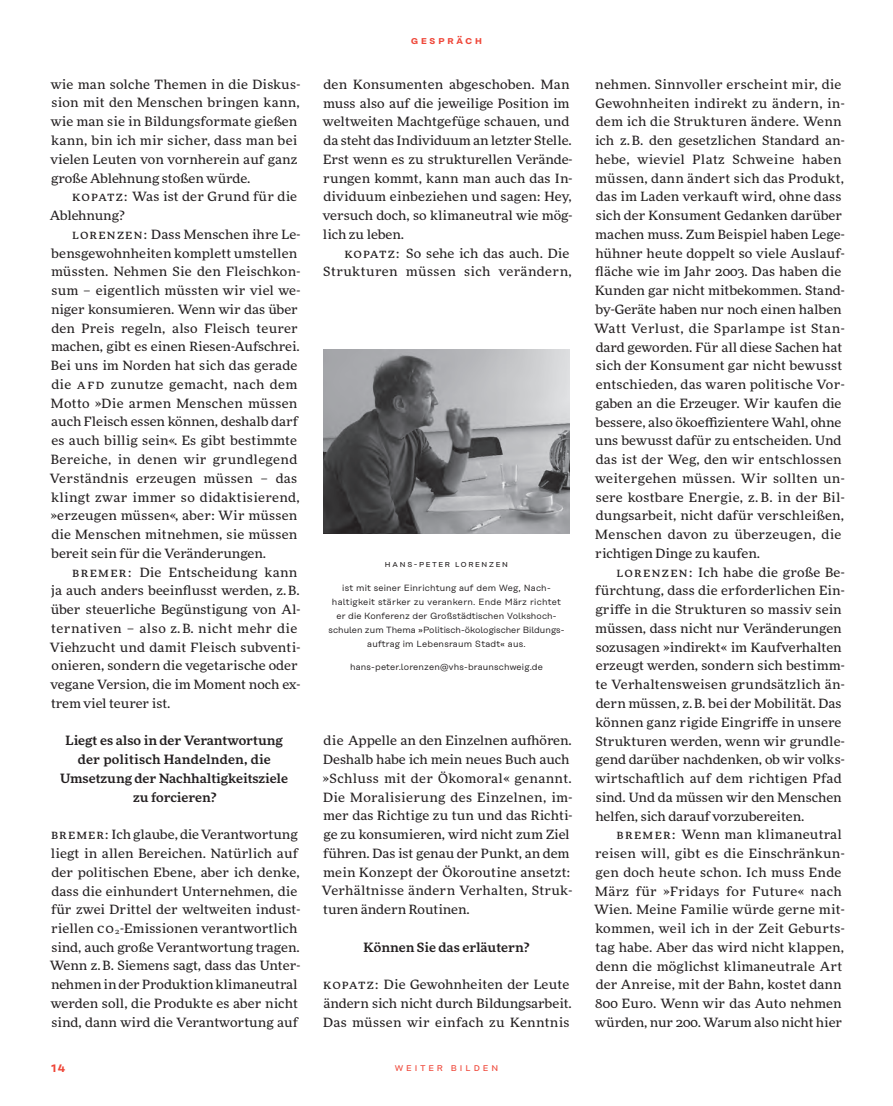
<style>
.page{position:relative;width:893px;height:1106px;background:#fff}
.page>*{position:absolute;margin:0;border:0;box-sizing:border-box;transform-origin:0 0}
.t1{font:600 13.5px "Rational Text";color:#ef4739}
.t2{font:expanded 12.75px/18.8px "More Pro";letter-spacing:.015em;color:#231f20}
.t3{font:500 expanded 12.75px/18.8px "More Pro";color:#231f20;text-align:center}
.t4{font:expanded 12.75px/18.8px "More Pro";letter-spacing:.035em;color:#231f20;text-align:right}
.t5{font:10.5px "Rational Text";letter-spacing:.22em;color:#ef4739}
.t6{font:600 10.5px "Rational Text";letter-spacing:.22em;color:#ef4739}
.t7{font:9px/14.1px "Rational Text";letter-spacing:.02em;color:#231f20;text-align:center}
.t8{font:9px "Rational Text";letter-spacing:.13em;color:#231f20}
</style>
<div class="page">
<img style="left:323px;top:350px;width:247px;height:183px">
<p class="t2" style="left:51px;top:74px;width:251px">wie man solche Themen in die Diskus&shy;sion mit den Menschen bringen kann, wie man sie in Bildungsformate gießen kann, bin ich mir sicher, dass man bei vielen Leuten von vornherein auf ganz große Ablehnung stoßen würde.</p>
<p class="t2" style="left:50px;top:187px;width:249px;text-indent:22px">Kopatz: Was ist der Grund für die<br>Ablehnung?</p>
<p class="t2" style="left:50px;top:224px;width:252px;text-indent:22px">Lo ren zen : Dass Menschen ihre Le&shy;bensgewohnheiten komplett umstellen müssten. Nehmen Sie den Fleischkon&shy;sum – eigentlich müssten wir viel we&shy;niger konsumieren. Wenn wir das über den Preis regeln, also Fleisch teurer machen, gibt es einen Riesen-Aufschrei.<br>Bei uns im Norden hat sich das gerade die AfD zunutze gemacht, nach dem Motto »Die armen Menschen müssen auch Fleisch essen können, deshalb darf es auch billig sein«. Es gibt bestimmte Bereiche, in denen wir grundlegend Verständnis erzeugen müssen – das klingt zwar immer so didaktisierend, »erzeugen müssen«, aber: Wir müssen die Menschen mitnehmen, sie müssen bereit sein für die Veränderungen.</p>
<p class="t2" style="left:50px;top:562px;width:252px;text-indent:22px">Bre me r: Die Entscheidung kann ja auch anders beeinflusst werden, z.B. über steuerliche Begünstigung von Al&shy;ternativen – also z.B. nicht mehr die Viehzucht und damit Fleisch subventi&shy;onieren, sondern die vegetarische oder vegane Version, die im Moment noch ex&shy;trem viel teurer ist.</p>
<p class="t3" style="left:60px;top:730px;width:230px">Liegt es also in der Verantwortung der politisch Handelnden, die<br>Umsetzung der Nachhaltigkeitsziele zu forcieren?</p>
<p class="t2" style="left:50px;top:824px;width:252px">Bre me r: Ich glaube, die Verantwortung liegt in allen Bereichen. Natürlich auf der politischen Ebene, aber ich denke, dass die einhundert Unternehmen, die für zwei Drittel der weltweiten indust&shy;riellen CO<sub>2</sub>-Emissionen verantwortlich sind, auch große Verantwortung tragen.<br>Wenn z.B. Siemens sagt, dass das Unter&shy;nehmen in der Produktion klimaneutral werden soll, die Produkte es aber nicht sind, dann wird die Verantwortung auf</p>
<p class="t6" style="left:411px;top:34px;width:73px">g espräch</p>
<p class="t2" style="left:323px;top:74px;width:251px">den Konsumenten abgeschoben. Man muss also auf die jeweilige Position im weltweiten Machtgefüge schauen, und da steht das Individuum an letzter Stelle.<br>Erst wenn es zu strukturellen Verände&shy;rungen kommt, kann man auch das In&shy;dividuum einbeziehen und sagen: Hey, versuch doch, so klimaneutral wie mög&shy;lich zu leben.</p>
<p class="t4" style="left:323px;top:243px;width:250px">Kopatz: So sehe ich das auch. Die<br>Strukturen müssen sich verändern,</p>
<p class="t8" style="left:385px;top:559px;width:123px">Hans-Peter Lorenzen</p>
<p class="t7" style="left:329px;top:580px;width:237px">ist mit seiner Einrichtung auf dem Weg, Nach&shy;haltigkeit stärker zu verankern. Ende März richtet er die Konferenz der Großstädtischen Volkshoch&shy;schulen zum Thema »Politisch-ökologischer Bildungs&shy;auftrag im Lebensraum Stadt« aus.</p>
<p class="t7" style="left:350px;top:660px;width:194px">hans-peter.lorenzen@vhs-braunschweig.de</p>
<p class="t2" style="left:322px;top:730px;width:252px">die Appelle an den Einzelnen aufhören.<br>Deshalb habe ich mein neues Buch auch »Schluss mit der Ökomoral« genannt.<br>Die Moralisierung des Einzelnen, im&shy;mer das Richtige zu tun und das Richti&shy;ge zu konsumieren, wird nicht zum Ziel führen. Das ist genau der Punkt, an dem mein Konzept der Ökoroutine ansetzt:<br>Verhältnisse ändern Verhalten, Struk&shy;turen ändern Routinen.</p>
<p class="t3" style="left:364px;top:936px;width:168px">Können Sie das erläutern?</p>
<p class="t2" style="left:323px;top:974px;width:250px">Kopatz: Die Gewohnheiten der Leute ändern sich nicht durch Bildungsarbeit.<br>Das müssen wir einfach zu Kenntnis</p>
<p class="t1" style="left:51px;top:1059px;width:16px">14</p>
<p class="t5" style="left:394px;top:1060px;width:103px">weiter bilden</p>
<p class="t2" style="left:594px;top:74px;width:252px">nehmen. Sinnvoller erscheint mir, die Gewohnheiten indirekt zu ändern, in&shy;dem ich die Strukturen ändere. Wenn ich z.B. den gesetzlichen Standard an&shy;hebe, wieviel Platz Schweine haben müssen, dann ändert sich das Produkt, das im Laden verkauft wird, ohne dass sich der Konsument Gedanken darüber machen muss. Zum Beispiel haben Lege&shy;hühner heute doppelt so viele Auslauf&shy;fläche wie im Jahr 2003. Das haben die Kunden gar nicht mitbekommen. Stand&shy;by-Geräte haben nur noch einen halben Watt Verlust, die Sparlampe ist Stan&shy;dard geworden. Für all diese Sachen hat sich der Konsument gar nicht bewusst entschieden, das waren politische Vor&shy;gaben an die Erzeuger. Wir kaufen die bessere, also ökoeffizientere Wahl, ohne uns bewusst dafür zu entscheiden. Und das ist der Weg, den wir entschlossen weitergehen müssen. Wir sollten un&shy;sere kostbare Energie, z. B. in der Bil&shy;dungsarbeit, nicht dafür verschleißen, Menschen davon zu überzeugen, die richtigen Dinge zu kaufen.</p>
<p class="t2" style="left:595px;top:562px;width:251px;text-indent:21px">Lo ren zen : Ich habe die große Be&shy;fürchtung, dass die erforderlichen Ein&shy;griffe in die Strukturen so massiv sein müssen, dass nicht nur Veränderungen sozusagen »indirekt« im Kaufverhalten erzeugt werden, sondern sich bestimm&shy;te Verhaltensweisen grundsätzlich än&shy;dern müssen, z.B. bei der Mobilität. Das können ganz rigide Eingriffe in unsere Strukturen werden, wenn wir grundle&shy;gend darüber nachdenken, ob wir volks&shy;wirtschaftlich auf dem richtigen Pfad sind. Und da müssen wir den Menschen helfen, sich darauf vorzubereiten.</p>
<p class="t2" style="left:594px;top:824px;width:252px;text-indent:23px">Bre me r: Wenn man klimaneutral reisen will, gibt es die Einschränkun&shy;gen doch heute schon. Ich muss Ende März für »Fridays for Future« nach Wien. Meine Familie würde gerne mit&shy;kommen, weil ich in der Zeit Geburts&shy;tag habe. Aber das wird nicht klappen, denn die möglichst klimaneutrale Art der Anreise, mit der Bahn, kostet dann 800 Euro. Wenn wir das Auto nehmen würden, nur 200. Warum also nicht hier</p>
</div>
